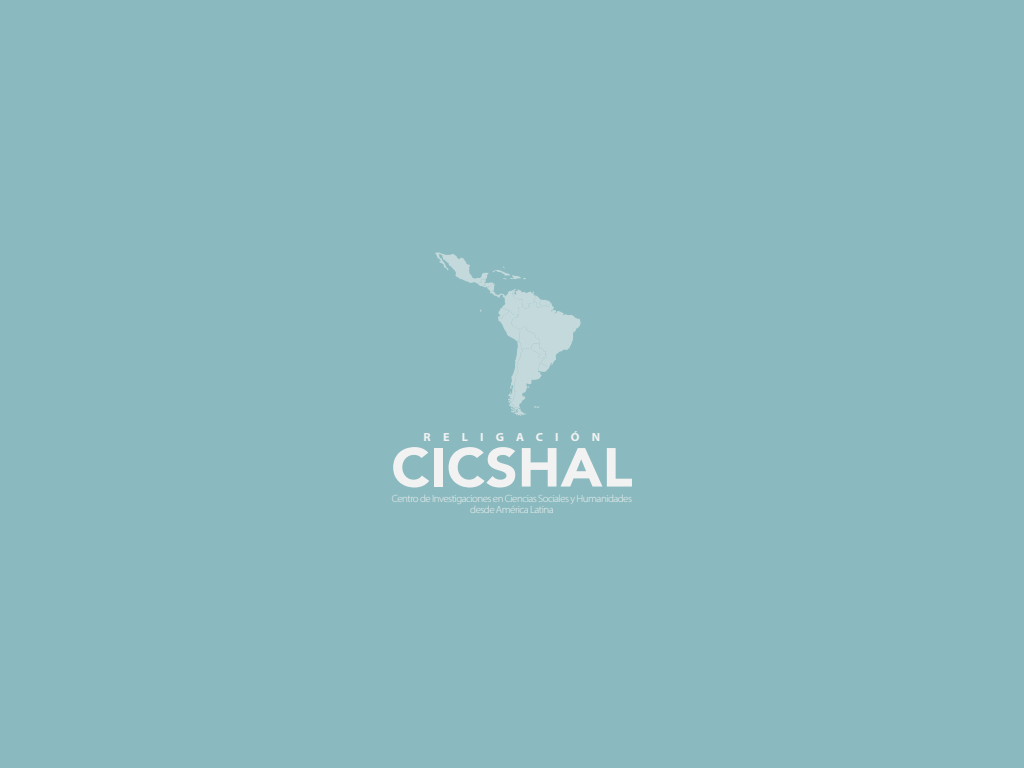
<style>
.page{position:relative;width:1024px;height:768px;background:#8ababf}
.page>*{position:absolute;margin:0;border:0;box-sizing:border-box;transform-origin:0 0}
.t1{font:900 54.4px "Avenir";color:#f2f2f2;scale:1.04 1}
.t2{font:700 11.8px "Myriad Pro";letter-spacing:.99em;color:#f2f2f2;scale:1.04 1}
.t3{font:300 10.5px/11.2px "Myriad Pro";letter-spacing:-.05em;color:#f2f2f2;text-align:center;scale:1.04 1}
</style>
<div class="page">
<svg style="left:435px;top:252px;width:146px;height:164px"></svg>
<p class="t2" style="left:424px;top:430px;width:171px">RELIGACIÓN</p>
<p class="t1" style="left:391px;top:421px;width:234px">CICSHAL</p>
<p class="t3" style="left:392px;top:493px;width:233px">Centro de Investigaciones en Ciencias Sociales y Humanidades desde América Latina</p>
</div>
